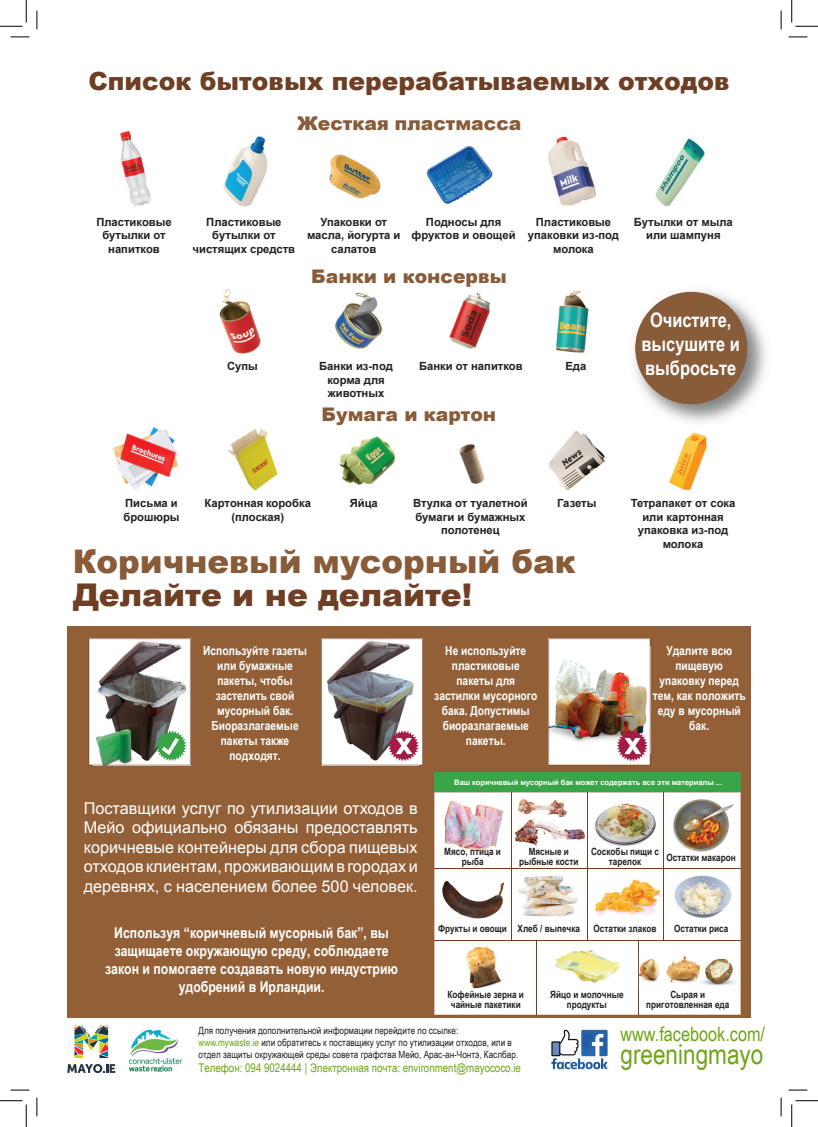
<style>
.page{position:relative;width:818px;height:1127px;background:#fff}
.page>*{position:absolute;margin:0;border:0;box-sizing:border-box;transform-origin:0 0}
.t1{font:900 32.5px "Arial";color:#885b39}
.t2{font:900 31.25px "Arial";color:#6e3f24}
.t3{font:27.5px "Arial Narrow";color:#6ea516}
.t4{font:900 25px "Arial";color:#6e3f24}
.t5{font:700 20px/24px "Arial Narrow";color:#fff;text-align:center}
.t6{font:19.88px "Arial Narrow";color:#6ea516}
.t7{font:900 18.75px "Arial";color:#885b39}
.t8{font:900 16.88px/20.2px "Arial";letter-spacing:-.035em;color:#fff;text-align:center}
.t9{font:16.25px/19.5px "Arial";color:#fff;text-align:justify}
.t10{font:700 15px/18px "Arial Narrow";color:#fff;text-align:center}
.t11{font:700 12.5px/15px "Arial Narrow";color:#fff;text-align:center}
.t12{font:11.88px "Arial Narrow";color:#6ea516}
.t13{font:700 11.25px/13.5px "Arial";color:#231f20;text-align:center}
.t14{font:10px/12px "Arial Narrow";color:#231f20}
.t15{font:700 10px/10px "Arial Narrow";color:#231f20;text-align:center}
.t16{font:700 7.5px "Arial";color:#fff}
.s1{color:#6ea516}
</style>
<div class="page">
<div style="left:67px;top:625px;width:684px;height:392px;background:#925f36"></div>
<img style="left:89px;top:638px;width:102px;height:127px">
<svg style="left:321px;top:638px;width:102px;height:127px;background:#aba2a3"></svg>
<img style="left:548px;top:638px;width:102px;height:127px">
<div style="left:434px;top:792px;width:307px;height:222px;background:#fff"></div>
<hr style="left:435px;top:867px;width:306px;height:1px;background:#6e3f24">
<hr style="left:434px;top:939px;width:307px;height:1px;background:#6e3f24">
<hr style="left:511px;top:792px;width:1px;height:148px;background:#6e3f24">
<hr style="left:587px;top:792px;width:1px;height:148px;background:#6e3f24">
<hr style="left:536px;top:940px;width:1px;height:74px;background:#6e3f24">
<hr style="left:663px;top:792px;width:1px;height:147px;background:#6e3f24">
<hr style="left:638px;top:940px;width:1px;height:74px;background:#6e3f24">
<div style="left:434px;top:772px;width:307px;height:19px;background:#3aa548"></div>
<img style="left:442px;top:796px;width:64px;height:55px">
<img style="left:515px;top:817px;width:70px;height:28px">
<img style="left:595px;top:803px;width:61px;height:43px">
<img style="left:438px;top:874px;width:70px;height:45px">
<img style="left:513px;top:872px;width:68px;height:44px">
<img style="left:465px;top:946px;width:38px;height:43px">
<img style="left:592px;top:875px;width:68px;height:50px">
<img style="left:515px;top:796px;width:55px;height:22px">
<img style="left:639px;top:952px;width:62px;height:35px">
<img style="left:701px;top:949px;width:38px;height:40px">
<img style="left:701px;top:952px;width:1px;height:35px">
<img style="left:552px;top:942px;width:71px;height:42px">
<img style="left:670px;top:874px;width:64px;height:49px">
<img style="left:665px;top:798px;width:71px;height:54px">
<img style="left:130px;top:1030px;width:52px;height:41px">
<img style="left:655px;top:138px;width:50px;height:69px">
<img style="left:219px;top:289px;width:42px;height:65px">
<img style="left:112px;top:426px;width:66px;height:64px">
<img style="left:228px;top:428px;width:50px;height:63px">
<img style="left:339px;top:436px;width:57px;height:49px">
<img style="left:459px;top:444px;width:26px;height:40px">
<img style="left:549px;top:431px;width:56px;height:59px">
<img style="left:669px;top:432px;width:38px;height:58px">
<img style="left:335px;top:292px;width:47px;height:57px">
<img style="left:449px;top:292px;width:41px;height:57px">
<img style="left:555px;top:290px;width:34px;height:63px">
<img style="left:548px;top:136px;width:48px;height:70px">
<img style="left:426px;top:145px;width:67px;height:59px">
<img style="left:329px;top:154px;width:52px;height:45px">
<img style="left:223px;top:136px;width:45px;height:71px">
<img style="left:120px;top:131px;width:31px;height:75px">
<img style="left:634px;top:290px;width:132px;height:132px">
<svg style="left:74px;top:1025px;width:34px;height:32px"></svg>
<svg style="left:67px;top:1064px;width:48px;height:8px"></svg>
<img style="left:551px;top:1029px;width:57px;height:41px">
<div style="left:635px;top:292px;width:112px;height:112px;background:#885b39;border-radius:50%"></div>
<svg style="left:11px;top:36px;width:18px;height:2px"></svg>
<svg style="left:788px;top:36px;width:19px;height:2px"></svg>
<svg style="left:11px;top:1089px;width:18px;height:1px"></svg>
<svg style="left:788px;top:1089px;width:19px;height:1px"></svg>
<svg style="left:36px;top:11px;width:2px;height:18px"></svg>
<svg style="left:36px;top:1097px;width:2px;height:18px"></svg>
<svg style="left:780px;top:11px;width:2px;height:18px"></svg>
<svg style="left:780px;top:1097px;width:2px;height:18px"></svg>
<svg style="left:0;top:0;width:27px;height:27px"></svg>
<svg style="left:0;top:1100px;width:27px;height:26px"></svg>
<svg style="left:791px;top:0;width:27px;height:27px"></svg>
<svg style="left:791px;top:1100px;width:27px;height:26px"></svg>
<p class="t4" style="left:88px;top:63px;width:643px">Список бытовых перерабатываемых отходов</p>
<p class="t7" style="left:298px;top:110px;width:225px">Жесткая пластмасса</p>
<p class="t13" style="left:96px;top:215px;width:77px">Пластиковые бутылки от напитков</p>
<p class="t13" style="left:193px;top:215px;width:104px">Пластиковые бутылки от чистящих средств</p>
<p class="t13" style="left:307px;top:215px;width:95px">Упаковки от масла, йогурта и салатов</p>
<p class="t13" style="left:412px;top:215px;width:105px">Подносы для фруктов и овощей</p>
<p class="t13" style="left:528px;top:215px;width:93px">Пластиковые упаковки из-под молока</p>
<p class="t13" style="left:634px;top:215px;width:100px">Бутылки от мыла или шампуня</p>
<p class="t7" style="left:311px;top:263px;width:197px">Банки и консервы</p>
<p class="t13" style="left:227px;top:360px;width:32px">Супы</p>
<p class="t13" style="left:319px;top:360px;width:75px">Банки из-под корма для животных</p>
<p class="t13" style="left:419px;top:360px;width:105px">Банки от напитков</p>
<p class="t13" style="left:565px;top:360px;width:22px">Еда</p>
<p class="t7" style="left:322px;top:400px;width:176px">Бумага и картон</p>
<p class="t5" style="left:641px;top:307px;width:100px">Очистите, высушите и выбросьте</p>
<p class="t8" style="left:646px;top:321px;width:91px">Clean, Dry and<br>Loose</p>
<p class="t13" style="left:123px;top:496px;width:58px;text-align:left">Письма и брошюры</p>
<p class="t13" style="left:205px;top:496px;width:108px">Картонная коробка (плоская)</p>
<p class="t13" style="left:350px;top:496px;width:30px">Яйца</p>
<p class="t13" style="left:413px;top:496px;width:116px">Втулка от туалетной бумаги и бумажных полотенец</p>
<p class="t13" style="left:557px;top:496px;width:41px">Газеты</p>
<p class="t13" style="left:631px;top:496px;width:106px">Тетрапакет от сока или картонная упаковка из-под молока</p>
<p class="t1" style="left:73px;top:538px;width:504px">Коричневый мусорный бак</p>
<p class="t2" style="left:73px;top:571px;width:401px">Делайте и не делайте!</p>
<p class="t11" style="left:203px;top:642px;width:105px">Используйте газеты или бумажные пакеты, чтобы застелить свой мусорный бак.<br>Биоразлагаемые пакеты также подходят.</p>
<p class="t11" style="left:434px;top:642px;width:105px">Не используйте пластиковые пакеты для застилки мусорного бака. Допустимы биоразлагаемые пакеты.</p>
<p class="t11" style="left:653px;top:642px;width:94px">Удалите всю пищевую упаковку перед тем, как положить еду в мусорный бак.</p>
<p class="t16" style="left:454px;top:777px;width:269px">Ваш коричневый мусорный бак может содержать все эти материалы ...</p>
<p class="t9" style="left:84px;top:798px;width:335px">Поставщики услуг по утилизации отходов в Мейо официально обязаны предоставлять коричневые контейнеры для сбора пищевых отходов клиентам, проживающим в городах и деревнях, с населением более 500 человек.</p>
<p class="t10" style="left:105px;top:922px;width:294px">Используя “коричневый мусорный бак”, вы защищаете окружающую среду, соблюдаете закон и помогаете создавать новую индустрию удобрений в Ирландии.</p>
<p class="t14" style="left:198px;top:1023px;width:321px">Для получения дополнительной информации перейдите по ссылке: <span class="s1">www.mywaste.ie</span> или обратитесь к поставщику услуг по утилизации отходов, или в отдел защиты окружающей среды совета графства Мейо, Арас-ан-Чонтэ, Каслбар.</p>
<p class="t12" style="left:198px;top:1058px;width:324px">Телефон: 094 9024444 | Электронная почта: environment@mayococo.ie</p>
<p class="t15" style="left:444px;top:845px;width:58px">Мясо, птица и рыба</p>
<p class="t15" style="left:519px;top:845px;width:61px">Мясные и рыбные кости</p>
<p class="t15" style="left:591px;top:845px;width:70px">Соскобы пищи с тарелок</p>
<p class="t15" style="left:666px;top:851px;width:71px">Остатки макарон</p>
<p class="t15" style="left:438px;top:922px;width:70px">Фрукты и овощи</p>
<p class="t15" style="left:518px;top:922px;width:64px">Хлеб / выпечка</p>
<p class="t15" style="left:593px;top:922px;width:64px">Остатки злаков</p>
<p class="t15" style="left:674px;top:922px;width:56px">Остатки риса</p>
<p class="t15" style="left:448px;top:989px;width:78px">Кофейные зерна и чайные пакетики</p>
<p class="t15" style="left:550px;top:989px;width:75px">Яйцо и молочные продукты</p>
<p class="t15" style="left:646px;top:989px;width:85px">Сырая и приготовленная еда</p>
<p class="t6" style="left:620px;top:1018px;width:146px">www.facebook.com/</p>
<p class="t3" style="left:620px;top:1034px;width:144px">greeningmayo</p>
</div>
